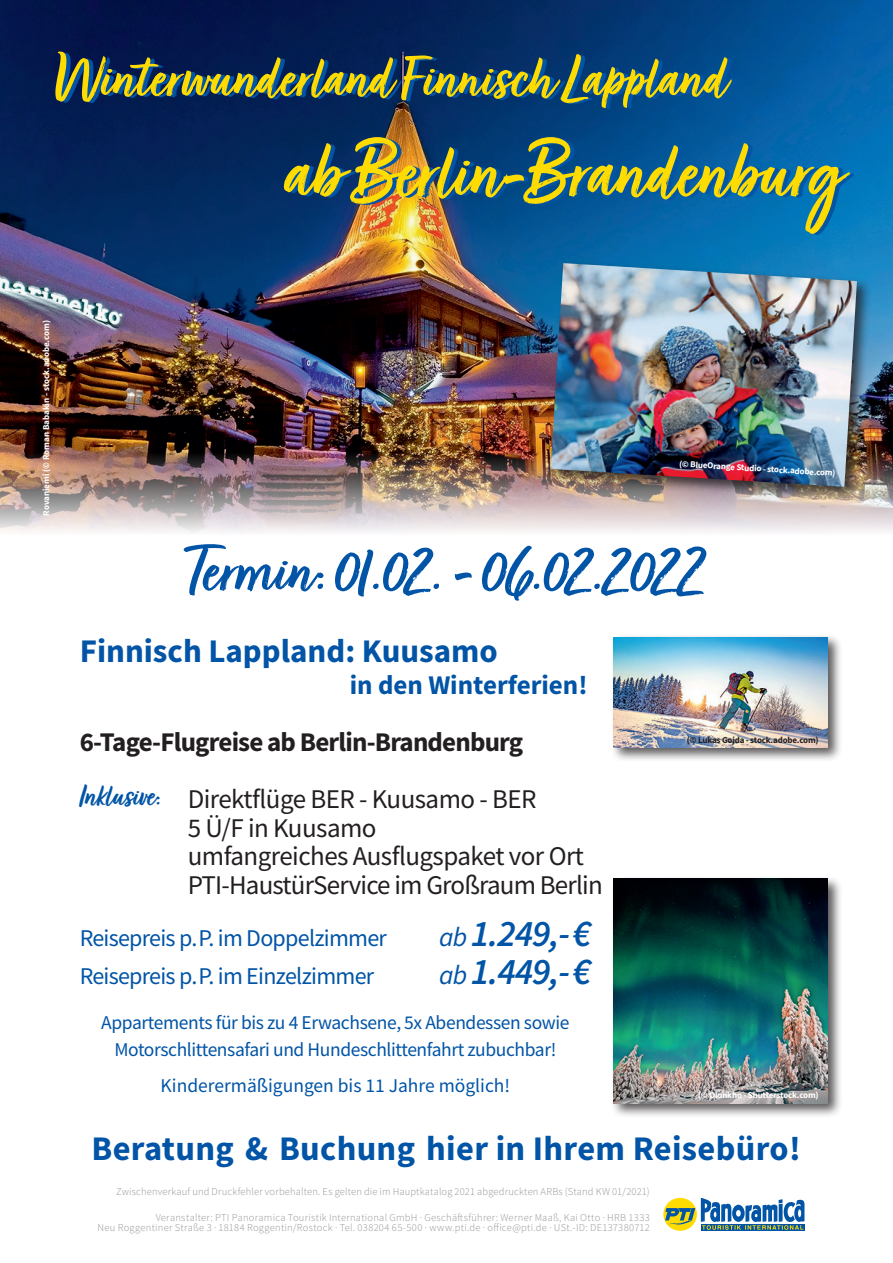
<style>
.page{position:relative;width:893px;height:1263px;background:#fff}
.page>*{position:absolute;margin:0;border:0;box-sizing:border-box;transform-origin:0 0}
.t1{font:87px "Turbinado Bold Pro";letter-spacing:-.01em;color:#ffdc01}
.t2{font:72px "Turbinado Bold Pro";letter-spacing:-.01em;color:#0154a6}
.t3{font:66px "Turbinado Bold Pro";letter-spacing:-.01em;color:#ffdc01}
.t4{font:italic 600 37.5px "Source Sans Pro";letter-spacing:-.03em;color:#0154a6}
.t5{font:700 34.5px "Source Sans Pro";letter-spacing:.01em;color:#0154a6}
.t6{font:700 33px "Source Sans Pro";color:#0154a6}
.t7{font:27px/28.5px "Source Sans Pro";letter-spacing:-.03em;color:#231f20}
.t8{font:700 27px/57px "Source Sans Pro";letter-spacing:-.03em;color:#231f20}
.t9{font:700 27px "Source Sans Pro";color:#0154a6}
.t10{font:24px "Source Sans Pro";letter-spacing:-.03em;color:#0154a6}
.t11{font:19.5px/27px "Source Sans Pro";letter-spacing:-.02em;color:#0154a6;text-align:center}
.t12{font:19.5px "Source Sans Pro";color:#0154a6}
.t13{font:300 10.5px/10.5px "Source Sans Pro";letter-spacing:.02em;color:#939598;text-align:right}
.t14{font:700 9px "Source Sans Pro";letter-spacing:-.01em;color:#fff}
.t15{font:700 9px "Source Sans Pro";letter-spacing:-.02em;color:#231f20}
.s1{font-family:"Turbinado Bold Pro";font-weight:400;font-size:34.5px;color:#0154a6}
.s2{font-weight:400}
.s3{font-weight:400;font-size:27px}
</style>
<div class="page">
<img style="left:0;top:0;width:893px;height:533px">
<div style="left:701px;top:1224px;width:103px;height:7px;background:#0154a6"></div>
<svg style="left:701px;top:1198px;width:104px;height:32px"></svg>
<div style="left:663px;top:1198px;width:34px;height:33px;background:#ffdc01;border-radius:50%"></div>
<svg style="left:665px;top:1208px;width:30px;height:17px"></svg>
<div style="left:548px;top:260px;width:324px;height:242px;background:#231f20;opacity:.75"></div>
<img style="left:551px;top:263px;width:306px;height:224px">
<div style="left:610px;top:634px;width:232px;height:129px;background:#231f20;opacity:.75"></div>
<img style="left:613px;top:637px;width:214px;height:110px">
<div style="left:610px;top:876px;width:232px;height:242px;background:#231f20;opacity:.75"></div>
<img style="left:613px;top:879px;width:214px;height:224px">
<h3 class="t3" style="left:54px;top:42px;width:674px">Winterwunderland Finnisch Lappland</h3>
<h1 class="t1" style="left:283px;top:126px;width:560px">ab Berlin-Brandenburg</h1>
<p class="t14" style="left:40px;top:516px;width:197px;rotate:-90deg">Rovaniemi (© Roman Babakin - stock.adobe.com)</p>
<p class="t14" style="left:680px;top:457px;width:158px;rotate:4deg">(© BlueOrange Studio - stock.adobe.com)</p>
<h2 class="t2" style="left:187px;top:532px;width:519px">Termin: 01.02. - 06.02.2022</h2>
<h3 class="t6" style="left:80px;top:628px;width:420px">Finnisch Lappland: Kuusamo</h3>
<h3 class="t9" style="left:350px;top:667px;width:239px">in den Winterferien!</h3>
<h3 class="t8" style="left:80px;top:713px;width:458px">6-Tage-Flugreise ab Berlin-Brandenburg<br><span class="s1">Inklusive:</span> <span class="s2">Direktflüge BER - Kuusamo - BER</span></h3>
<h3 class="t7" style="left:188px;top:813px;width:417px">5 Ü/F in Kuusamo<br>umfangreiches Ausflugspaket vor Ort<br>PTI-HaustürService im Großraum Berlin</h3>
<h3 class="t10" style="left:80px;top:923px;width:309px">Reisepreis p. P. im Doppelzimmer</h3>
<h3 class="t4" style="left:439px;top:909px;width:153px"><span class="s3">ab</span> 1.249,-€</h3>
<h3 class="t10" style="left:80px;top:960px;width:296px">Reisepreis p. P. im Einzelzimmer</h3>
<h3 class="t4" style="left:439px;top:947px;width:153px"><span class="s3">ab</span> 1.449,-€</h3>
<h3 class="t11" style="left:101px;top:1009px;width:470px">Appartements für bis zu 4 Erwachsene, 5x Abendessen sowie<br>Motorschlittensafari und Hundeschlittenfahrt zubuchbar!</h3>
<h3 class="t12" style="left:161px;top:1073px;width:351px">Kinderermäßigungen bis 11 Jahre möglich!</h3>
<p class="t15" style="left:687px;top:733px;width:133px">(© Lukas Gojda - stock.adobe.com)</p>
<p class="t14" style="left:698px;top:1089px;width:122px">(© Olonkho - Shutterstock.com)</p>
<h3 class="t5" style="left:91px;top:1125px;width:711px">Beratung &amp; Buchung hier in Ihrem Reisebüro!</h3>
<p class="t13" style="left:116px;top:1186px;width:535px">Zwischenverkauf und Druckfehler vorbehalten. Es gelten die im Hauptkatalog 2021 abgedruckten ARBs (Stand KW 01/2021)</p>
<p class="t13" style="left:97px;top:1212px;width:554px">Veranstalter: PTI Panoramica Touristik International GmbH · Geschäftsführer: Werner Maaß, Kai Otto · HRB 1333<br>Neu Roggentiner Straße 3 · 18184 Roggentin/Rostock · Tel. 038204 65-500 · www.pti.de · office@pti.de · USt.-ID: DE137380712</p>
</div>
